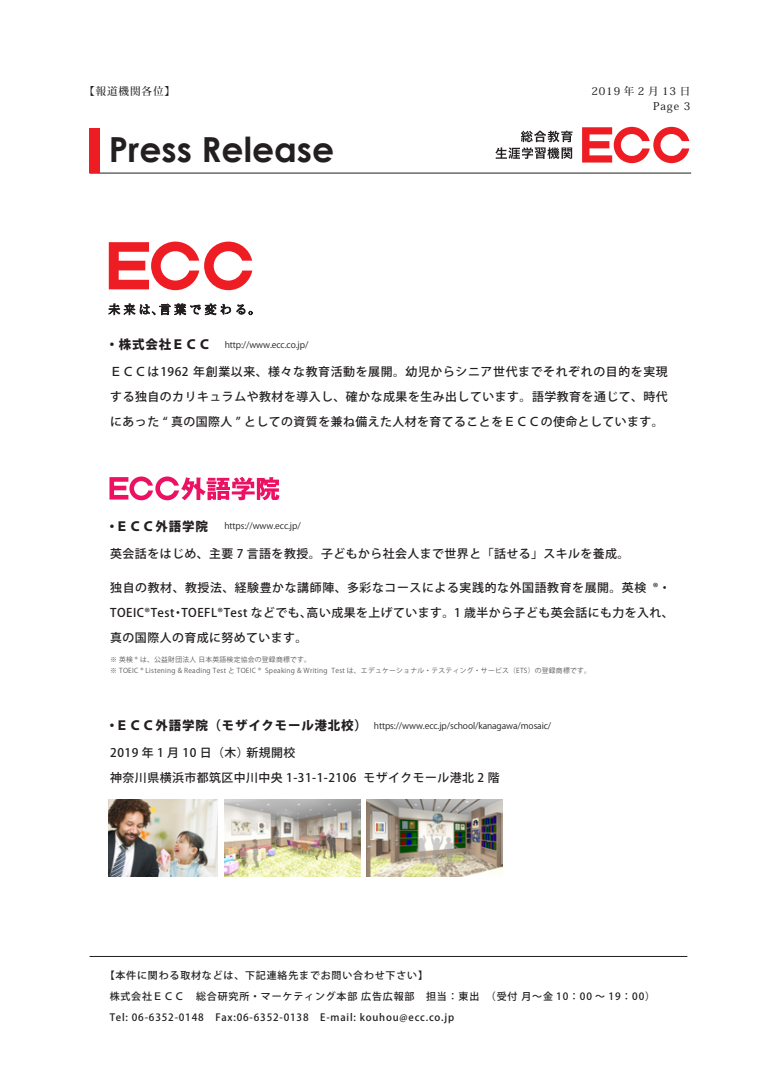
<style>
.page{position:relative;width:777px;height:1085px;background:#fff}
.page>*{position:absolute;margin:0;border:0;box-sizing:border-box;transform-origin:0 0}
.t1{font:700 34.5px "Century Gothic";color:#231f20}
.t2{font:800 12.5px "Koz Go Pro";letter-spacing:.06em;color:#231f20}
.t3{font:500 11.88px/25px "Koz Go Pro";letter-spacing:.04em;color:#231f20}
.t4{font:500 10.62px "Koz Min Pro";letter-spacing:.08em;color:#231f20}
.t5{font:500 10.62px "Koz Min Pro";letter-spacing:.33em;color:#231f20}
.t6{font:500 10px/21.2px "Koz Go Pro";letter-spacing:.08em;color:#231f20}
.t7{font:8.75px "Koz Go Pr 6 N";letter-spacing:-.01em;color:#231f20}
.t8{font:6.75px/10.9px "Koz Go Pro";letter-spacing:.035em;color:#57585a}
</style>
<div class="page">
<hr style="left:90px;top:956px;width:597px;height:1px;background:#231f20">
<svg style="left:582px;top:127px;width:107px;height:36px"></svg>
<svg style="left:495px;top:131px;width:77px;height:28px"></svg>
<svg style="left:109px;top:476px;width:170px;height:24px"></svg>
<hr style="left:89px;top:173px;width:602px;height:1px;background:#231f20">
<div style="left:89px;top:128px;width:11px;height:45px;background:#ee1d23"></div>
<img style="left:109px;top:799px;width:108px;height:78px">
<img style="left:224px;top:799px;width:136px;height:78px">
<img style="left:366px;top:799px;width:136px;height:78px">
<svg style="left:108px;top:303px;width:144px;height:13px"></svg>
<svg style="left:109px;top:242px;width:143px;height:48px"></svg>
<p class="t4" style="left:84px;top:83px;width:92px">【報道機関各位】</p>
<h1 class="t1" style="left:109px;top:123px;width:227px">Press Release</h1>
<p class="t5" style="left:591px;top:83px;width:100px">2019年2月13日</p>
<p class="t4" style="left:653px;top:99px;width:39px">Page 3</p>
<p class="t2" style="left:106px;top:336px;width:107px">・株式会社ＥＣＣ</p>
<p class="t3" style="left:110px;top:360px;width:559px;text-align:justify">ＥＣＣは1962 年創業以来、様々な教育活動を展開。幼児からシニア世代までそれぞれの目的を実現する独自のカリキュラムや教材を導入し、確かな成果を生み出しています。語学教育を通じて、時代にあった “ 真の国際人 ” としての資質を兼ね備えた人材を育てることをＥＣＣの使命としています。</p>
<p class="t7" style="left:225px;top:340px;width:85px">http://www.ecc.co.jp/</p>
<p class="t2" style="left:106px;top:518px;width:104px">・ＥＣＣ外語学院</p>
<p class="t7" style="left:224px;top:521px;width:78px">https://www.ecc.jp/</p>
<p class="t3" style="left:110px;top:542px;width:520px">英会話をはじめ、主要 7 言語を教授。子どもから社会人まで世界と「話せる」スキルを養成。</p>
<p class="t3" style="left:110px;top:575px;width:565px">独自の教材、教授法、経験豊かな講師陣、多彩なコースによる実践的な外国語教育を展開。英検 ®・<br>TOEIC®Test・TOEFL®Test などでも、高い成果を上げています。1 歳半から子ども英会話にも力を入れ、真の国際人の育成に努めています。</p>
<p class="t8" style="left:110px;top:654px;width:482px">※ 英検 ® は、公益財団法人 日本英語検定協会の登録商標です。<br>※ TOEIC ® Listening &amp; Reading Test と TOEIC ® Speaking &amp; Writing Test は、エデュケーショナル・テスティング・サービス（ETS）の登録商標です。</p>
<p class="t2" style="left:106px;top:717px;width:263px">・ＥＣＣ外語学院（モザイクモール港北校）</p>
<p class="t7" style="left:374px;top:721px;width:179px">https://www.ecc.jp/school/kanagawa/mosaic/</p>
<p class="t3" style="left:110px;top:740px;width:391px">2019 年 1 月 10 日（木）新規開校<br>神奈川県横浜市都筑区中川中央 1-31-1-2106 モザイクモール港北 2 階</p>
<p class="t6" style="left:110px;top:965px;width:547px;text-indent:-5px">【本件に関わる取材などは、下記連絡先までお問い合わせ下さい】<br>株式会社ＥＣＣ　総合研究所・マーケティング本部 広告広報部　担当：東出　（受付 月～金 10：00 ～ 19：00）<br>Tel: 06-6352-0148　Fax:06-6352-0138　E-mail: kouhou@ecc.co.jp</p>
</div>
